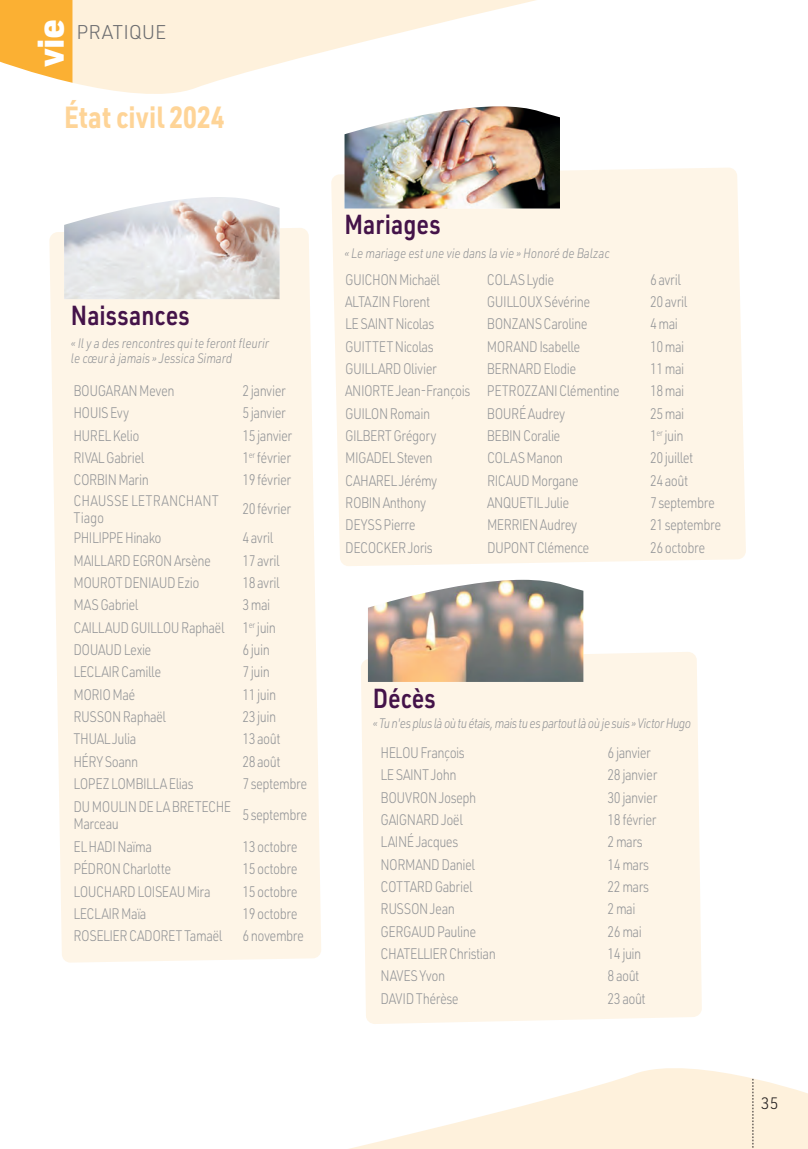
<style>
.page{position:relative;width:808px;height:1149px;background:#fff}
.page>*{position:absolute;margin:0;border:0;box-sizing:border-box;transform-origin:0 0}
.t1{font:900 36px "URWDIN";color:#fff}
.t2{font:700 30px "URWDIN";color:#fed497;scale:.85 1}
.t3{font:600 27px "URWDIN";color:#441349;scale:.85 1}
.t4{font:300 19.5px "URWDIN";letter-spacing:-.01em;color:#6c6d70}
.t5{font:300 16.2px "URWDIN";color:#231f20}
.t6{font:300 15px/22.4px "URWDIN";letter-spacing:-.04em;color:#939598;scale:.85 1}
.t7{font:300 15px/16.5px "URWDIN";letter-spacing:-.01em;color:#939598;scale:.85 1}
.t8{font:italic 300 13.5px/15px "URWDIN";letter-spacing:-.01em;color:#939598;scale:.85 1}
.t9{font:italic 300 13.5px "URWDIN";letter-spacing:-.04em;color:#939598;scale:.85 1}
</style>
<div class="page">
<svg style="left:0;top:0;width:73px;height:83px;background:#fbb94c"></svg>
<svg style="left:73px;top:0;width:463px;height:94px;fill:#fef1dc"></svg>
<div style="left:331px;top:168px;width:415px;height:398px;background:#fef5e7"></div>
<svg style="left:344px;top:92px;width:192px;height:2px"></svg>
<img style="left:344px;top:106px;width:216px;height:102px">
<div style="left:49px;top:228px;width:272px;height:734px;background:#fef5e7"></div>
<img style="left:64px;top:197px;width:216px;height:102px">
<svg style="left:353px;top:1068px;width:455px;height:80px;fill:#fef1dc"></svg>
<svg style="left:753px;top:1078px;width:1px;height:70px"></svg>
<div style="left:361px;top:651px;width:341px;height:372px;background:#fef5e7"></div>
<svg style="left:368px;top:565px;width:215px;height:1px"></svg>
<img style="left:368px;top:579px;width:215px;height:102px">
<h1 class="t1" style="left:26px;top:67px;width:50px;rotate:-90deg">vie</h1>
<h3 class="t4" style="left:77px;top:19px;width:91px">PRATIQUE</h3>
<h2 class="t2" style="left:64px;top:96px;width:190px">État civil 2024</h2>
<h3 class="t3" style="left:71px;top:297px;width:141px">Naissances</h3>
<p class="t8" style="left:71px;top:335px;width:234px">« Il y a des rencontres qui te feront fleurir le cœur à jamais » Jessica Simard</p>
<p class="t6" style="left:73px;top:379px;width:120px">BOUGARAN Meven</p>
<p class="t6" style="left:242px;top:379px;width:53px">2 janvier</p>
<p class="t6" style="left:73px;top:401px;width:67px">HOUIS Evy</p>
<p class="t6" style="left:242px;top:401px;width:53px">5 janvier</p>
<p class="t6" style="left:73px;top:423px;width:79px">HUREL Kelio</p>
<p class="t6" style="left:242px;top:423px;width:60px">15 janvier</p>
<p class="t6" style="left:73px;top:446px;width:85px">RIVAL Gabriel</p>
<p class="t6" style="left:242px;top:446px;width:59px">1<sup>er</sup> février</p>
<p class="t6" style="left:73px;top:468px;width:90px">CORBIN Marin</p>
<p class="t6" style="left:242px;top:468px;width:59px">19 février</p>
<p class="t7" style="left:73px;top:492px;width:172px">CHAUSSE LETRANCHANT<br>Tiago</p>
<p class="t6" style="left:242px;top:497px;width:59px">20 février</p>
<p class="t6" style="left:73px;top:526px;width:105px">PHILIPPE Hinako</p>
<p class="t6" style="left:242px;top:526px;width:38px">4 avril</p>
<p class="t6" style="left:73px;top:548px;width:163px">MAILLARD EGRON Arsène</p>
<p class="t6" style="left:242px;top:548px;width:46px">17 avril</p>
<p class="t6" style="left:73px;top:571px;width:150px">MOUROT DENIAUD Ezio</p>
<p class="t6" style="left:242px;top:571px;width:46px">18 avril</p>
<p class="t6" style="left:73px;top:593px;width:78px">MAS Gabriel</p>
<p class="t6" style="left:73px;top:593px;width:240px;text-indent:169px">3 mai<br>CAILLAUD GUILLOU Raphaël 1<sup>er</sup> juin<br>DOUAUD Lexie</p>
<p class="t6" style="left:242px;top:638px;width:34px">6 juin</p>
<p class="t6" style="left:73px;top:660px;width:105px">LECLAIR Camille</p>
<p class="t6" style="left:242px;top:660px;width:34px">7 juin</p>
<p class="t6" style="left:73px;top:682px;width:74px">MORIO Maé</p>
<p class="t6" style="left:242px;top:682px;width:41px">11 juin</p>
<p class="t6" style="left:73px;top:704px;width:111px">RUSSON Raphaël</p>
<p class="t6" style="left:242px;top:704px;width:41px">23 juin</p>
<p class="t6" style="left:73px;top:727px;width:76px">THUAL Julia</p>
<p class="t6" style="left:242px;top:727px;width:46px">13 août</p>
<p class="t6" style="left:73px;top:749px;width:78px">HÉRY Soann</p>
<p class="t6" style="left:242px;top:749px;width:46px">28 août</p>
<p class="t6" style="left:73px;top:771px;width:143px">LOPEZ LOMBILLA Elias</p>
<p class="t6" style="left:242px;top:771px;width:78px">7 septembre</p>
<p class="t6" style="left:73px;top:798px;width:187px;line-height:16.5px">DU MOULIN DE LA BRETECHE<br>Marceau</p>
<p class="t6" style="left:242px;top:803px;width:78px">5 septembre</p>
<p class="t6" style="left:73px;top:834px;width:94px">EL HADI Naïma</p>
<p class="t6" style="left:242px;top:834px;width:66px">13 octobre</p>
<p class="t6" style="left:73px;top:857px;width:117px">PÉDRON Charlotte</p>
<p class="t6" style="left:242px;top:857px;width:66px">15 octobre</p>
<p class="t6" style="left:73px;top:879px;width:163px">LOUCHARD LOISEAU Mira</p>
<p class="t6" style="left:242px;top:879px;width:66px">15 octobre</p>
<p class="t6" style="left:73px;top:901px;width:88px">LECLAIR Maïa</p>
<p class="t6" style="left:242px;top:901px;width:66px">19 octobre</p>
<p class="t6" style="left:73px;top:924px;width:177px">ROSELIER CADORET Tamaël</p>
<p class="t6" style="left:242px;top:924px;width:74px">6 novembre</p>
<h3 class="t3" style="left:344px;top:206px;width:114px">Mariages</h3>
<p class="t8" style="left:344px;top:245px;width:314px">« Le mariage est une vie dans la vie » Honoré de Balzac</p>
<p class="t6" style="left:345px;top:267px;width:113px">GUICHON Michaël</p>
<p class="t6" style="left:487px;top:267px;width:81px">COLAS Lydie</p>
<p class="t6" style="left:650px;top:267px;width:38px">6 avril</p>
<p class="t6" style="left:345px;top:290px;width:102px">ALTAZIN Florent</p>
<p class="t6" style="left:487px;top:290px;width:123px">GUILLOUX Sévérine</p>
<p class="t6" style="left:650px;top:290px;width:46px">20 avril</p>
<p class="t6" style="left:345px;top:312px;width:106px">LE SAINT Nicolas</p>
<p class="t6" style="left:487px;top:312px;width:120px">BONZANS Caroline</p>
<p class="t6" style="left:650px;top:312px;width:34px">4 mai</p>
<p class="t6" style="left:345px;top:334px;width:106px">GUITTET Nicolas</p>
<p class="t6" style="left:487px;top:334px;width:112px">MORAND Isabelle</p>
<p class="t6" style="left:650px;top:334px;width:42px">10 mai</p>
<p class="t6" style="left:345px;top:357px;width:109px">GUILLARD Olivier</p>
<p class="t6" style="left:487px;top:357px;width:107px">BERNARD Elodie</p>
<p class="t6" style="left:650px;top:357px;width:42px">11 mai</p>
<p class="t6" style="left:345px;top:379px;width:324px">ANIORTE Jean-François PETROZZANI Clémentine</p>
<p class="t6" style="left:650px;top:379px;width:42px">18 mai</p>
<p class="t6" style="left:345px;top:401px;width:101px">GUILON Romain</p>
<p class="t6" style="left:487px;top:401px;width:93px">BOURÉ Audrey</p>
<p class="t6" style="left:650px;top:401px;width:42px">25 mai</p>
<p class="t6" style="left:345px;top:424px;width:109px">GILBERT Grégory</p>
<p class="t6" style="left:487px;top:424px;width:88px">BEBIN Coralie</p>
<p class="t6" style="left:650px;top:424px;width:41px">1<sup>er</sup> juin</p>
<p class="t6" style="left:345px;top:446px;width:104px">MIGADEL Steven</p>
<p class="t6" style="left:487px;top:446px;width:91px">COLAS Manon</p>
<p class="t6" style="left:650px;top:446px;width:53px">20 juillet</p>
<p class="t6" style="left:345px;top:468px;width:110px">CAHAREL Jérémy</p>
<p class="t6" style="left:487px;top:468px;width:109px">RICAUD Morgane</p>
<p class="t6" style="left:650px;top:468px;width:46px">24 août</p>
<p class="t6" style="left:345px;top:491px;width:97px">ROBIN Anthony</p>
<p class="t6" style="left:487px;top:491px;width:98px">ANQUETIL Julie</p>
<p class="t6" style="left:650px;top:491px;width:78px">7 septembre</p>
<p class="t6" style="left:345px;top:513px;width:85px">DEYSS Pierre</p>
<p class="t6" style="left:487px;top:513px;width:108px">MERRIEN Audrey</p>
<p class="t6" style="left:650px;top:513px;width:85px">21 septembre</p>
<p class="t6" style="left:345px;top:535px;width:105px">DECOCKER Joris</p>
<p class="t6" style="left:487px;top:535px;width:122px">DUPONT Clémence</p>
<p class="t6" style="left:650px;top:535px;width:66px">26 octobre</p>
<h3 class="t3" style="left:373px;top:679px;width:75px">Décès</h3>
<p class="t9" style="left:373px;top:714px;width:376px">« Tu n'es plus là où tu étais, mais tu es partout là où je suis » Victor Hugo</p>
<p class="t6" style="left:381px;top:740px;width:101px">HELOU François</p>
<p class="t6" style="left:608px;top:740px;width:53px">6 janvier</p>
<p class="t6" style="left:381px;top:763px;width:91px">LE SAINT John</p>
<p class="t6" style="left:608px;top:763px;width:60px">28 janvier</p>
<p class="t6" style="left:381px;top:785px;width:114px">BOUVRON Joseph</p>
<p class="t6" style="left:608px;top:785px;width:60px">30 janvier</p>
<p class="t6" style="left:381px;top:807px;width:98px">GAIGNARD Joël</p>
<p class="t6" style="left:608px;top:807px;width:59px">18 février</p>
<p class="t6" style="left:381px;top:830px;width:93px">LAINÉ Jacques</p>
<p class="t6" style="left:608px;top:830px;width:43px">2 mars</p>
<p class="t6" style="left:381px;top:852px;width:113px">NORMAND Daniel</p>
<p class="t6" style="left:608px;top:852px;width:50px">14 mars</p>
<p class="t6" style="left:381px;top:874px;width:110px">COTTARD Gabriel</p>
<p class="t6" style="left:608px;top:874px;width:50px">22 mars</p>
<p class="t6" style="left:381px;top:897px;width:89px">RUSSON Jean</p>
<p class="t6" style="left:608px;top:897px;width:34px">2 mai</p>
<p class="t6" style="left:381px;top:919px;width:114px">GERGAUD Pauline</p>
<p class="t6" style="left:608px;top:919px;width:42px">26 mai</p>
<p class="t6" style="left:381px;top:941px;width:137px">CHATELLIER Christian</p>
<p class="t6" style="left:608px;top:941px;width:41px">14 juin</p>
<p class="t6" style="left:381px;top:964px;width:78px">NAVES Yvon</p>
<p class="t6" style="left:608px;top:964px;width:39px">8 août</p>
<p class="t6" style="left:381px;top:986px;width:93px">DAVID Thérèse</p>
<p class="t6" style="left:608px;top:986px;width:46px">23 août</p>
<p class="t5" style="left:761px;top:1092px;width:19px">35</p>
</div>
